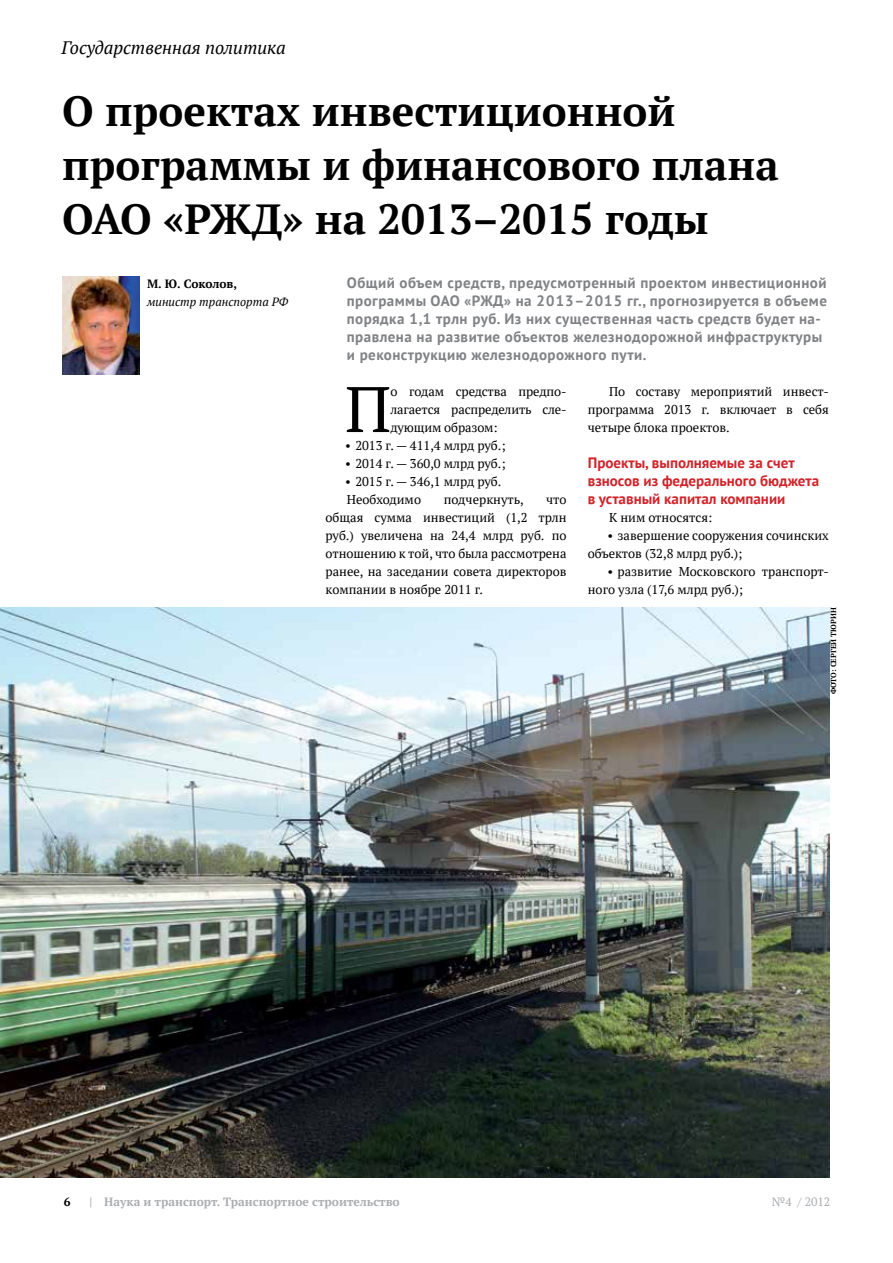
<style>
.page{position:relative;width:893px;height:1263px;background:#fff}
.page>*{position:absolute;margin:0;border:0;box-sizing:border-box;transform-origin:0 0}
.t1{font:64.2px "PT Serif";color:#000}
.t2{font:700 42px/54px "PT Serif";color:#000}
.t3{font:italic 18px "PT Serif";color:#000}
.t4{font:700 15px/18px "PT Sans";letter-spacing:.03em;color:#808285}
.t5{font:700 15px/18px "PT Sans";color:#d2232a}
.t6{font:12.75px/18px "PT Serif";color:#000;text-align:justify}
.t7{font:700 12px "PT Serif";color:#abadb0}
.t8{font:italic 12px "PT Serif";color:#000}
.t9{font:700 12px "PT Serif";letter-spacing:-.005em;color:#000}
.t10{font:12px "PT Serif";color:#abadb0}
.t11{font:700 7.5px "PT Serif";color:#000}
</style>
<div class="page">
<img style="left:63px;top:277px;width:76px;height:97px">
<img style="left:0;top:607px;width:829px;height:571px">
<h3 class="t3" style="left:62px;top:36px;width:226px">Государственная политика</h3>
<h2 class="t2" style="left:62px;top:83px;width:718px">О проектах инвестиционной программы и финансового плана<br>ОАО «РЖД» на 2013–2015 годы</h2>
<p class="t4" style="left:347px;top:273px;width:482px">Общий объем средств, предусмотренный проектом инвестиционной программы ОАО «РЖД» на 2013–2015 гг., прогнозируется в объеме порядка 1,1 трлн руб. Из них существенная часть средств будет на&shy;правлена на развитие объектов железнодорожной инфраструктуры и реконструкцию железнодорожного пути.</p>
<p class="t9" style="left:147px;top:276px;width:92px">М. Ю. Соколов,</p>
<p class="t8" style="left:147px;top:294px;width:143px">министр транспорта РФ</p>
<h1 class="t1" style="left:345px;top:368px;width:48px">П</h1>
<p class="t6" style="left:390px;top:382px;width:178px">о годам средства предпо&shy;лагается распределить сле&shy;дующим образом:</p>
<p class="t6" style="left:345px;top:436px;width:162px">• 2013 г. — 411,4 млрд руб.;</p>
<p class="t6" style="left:345px;top:454px;width:162px">• 2014 г. — 360,0 млрд руб.;</p>
<p class="t6" style="left:345px;top:472px;width:158px">• 2015 г. — 346,1 млрд руб.<br>Необходимо</p>
<p class="t6" style="left:326px;top:490px;width:242px;text-indent:220px">что общая сумма инвестиций (1,2 трлн руб.) увеличена на 24,4 млрд руб. по отношению к той, что была рассмотрена ранее, на заседании совета директоров компании в ноябре 2011 г.</p>
<p class="t6" style="left:444px;top:490px;width:82px">подчеркнуть,</p>
<p class="t6" style="left:588px;top:382px;width:242px;text-indent:21px">По составу мероприятий инвест&shy;программа 2013 г. включает в себя четыре блока проектов.</p>
<p class="t5" style="left:588px;top:453px;width:233px">Проекты, выполняемые за счет взносов из федерального бюджета в уставный капитал компании</p>
<p class="t6" style="left:609px;top:508px;width:105px">К ним относятся:</p>
<p class="t6" style="left:588px;top:526px;width:242px;text-indent:20px">• завершение сооружения сочинских объектов (32,8 млрд руб.);</p>
<p class="t6" style="left:588px;top:562px;width:242px;text-indent:20px">• развитие Московского транспорт&shy;ного узла (17,6 млрд руб.);</p>
<p class="t11" style="left:829px;top:694px;width:88px;rotate:-90deg">ФОТО: СЕРГЕЙ ТЮРИН</p>
<p class="t9" style="left:64px;top:1194px;width:8px">6</p>
<p class="t7" style="left:89px;top:1194px;width:312px">| Наука и транспорт. Транспортное строительство</p>
<p class="t10" style="left:772px;top:1194px;width:60px">№4 / 2012</p>
</div>
